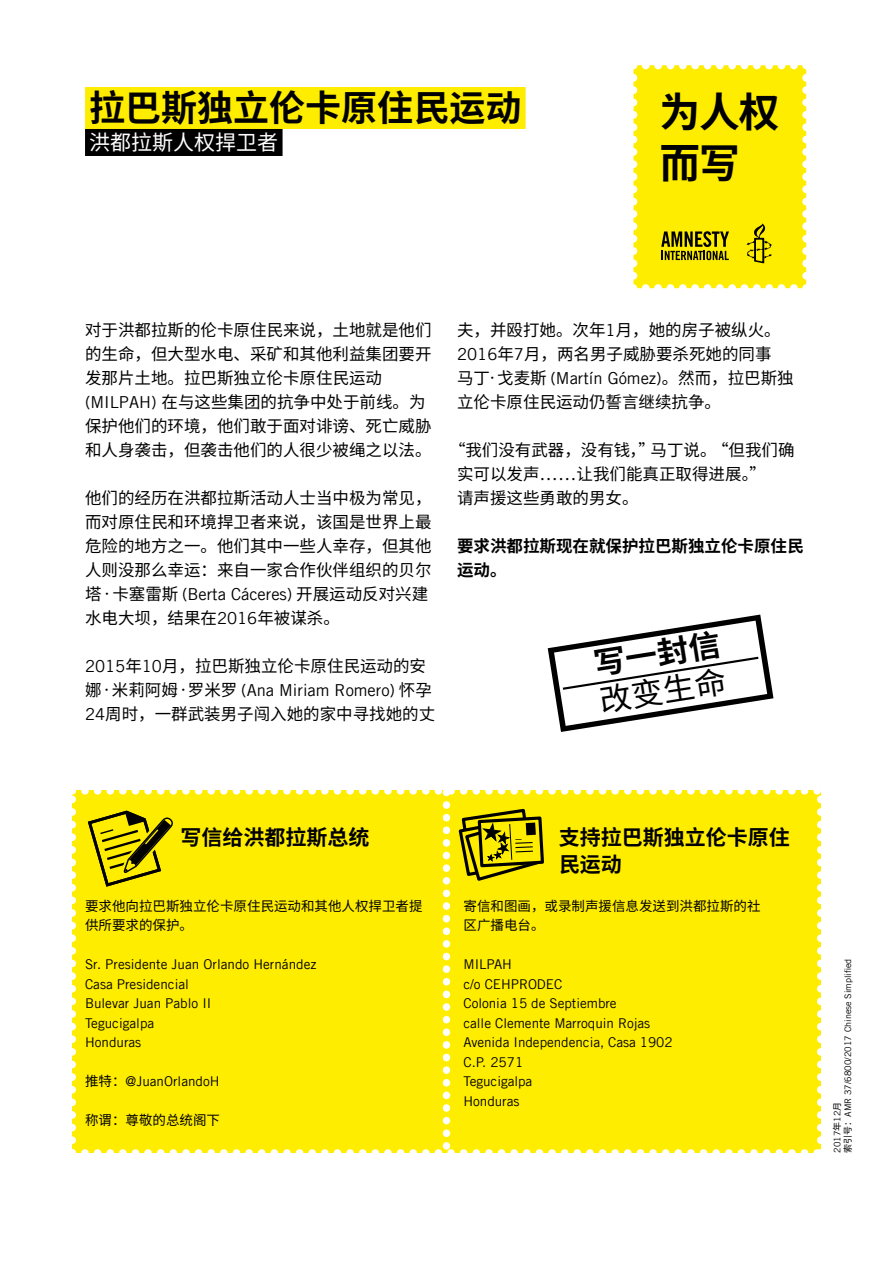
<style>
.page{position:relative;width:893px;height:1263px;background:#fff}
.page>*{position:absolute;margin:0;border:0;box-sizing:border-box;transform-origin:0 0}
.t1{font:700 40.8px/50.7px "Noto Sans CJ Ksc";color:#000}
.t2{font:700 36px "Noto Sans CJ Ksc";color:#000}
.t3{font:700 30.9px "Noto Sans CJ Ksc";color:#000;scale:1.04 1}
.t4{font:30.9px "Noto Sans CJ Ksc";color:#000;scale:1.04 1}
.t5{font:700 21px/27px "Noto Sans CJ Ksc";color:#000}
.t6{font:21px "Noto Sans CJ Ksc";color:#fff}
.t7{font:16.5px/24px "Noto Sans CJ Ksc";color:#000}
.t8{font:16.5px "Amnesty Trade Gothic";color:#000}
.t9{font:700 16.5px/24px "Noto Sans CJ Ksc";color:#000}
.t10{font:13.5px/19.5px "Amnesty Trade Gothic";letter-spacing:-.005em;color:#000}
.t11{font:13.5px/19.5px "Noto Sans CJ Ksc";color:#000}
.t12{font:9px/10.5px "Amnesty Trade Gothic";color:#000}
.s1{font-family:"Amnesty Trade Gothic"}
.s2{font-family:"Noto Sans CJ Ksc"}
</style>
<div class="page">
<svg style="left:633px;top:65px;width:173px;height:223px;background:#f7e60a"></svg>
<div style="left:85px;top:87px;width:441px;height:42px;background:#ffed00"></div>
<div style="left:85px;top:129px;width:198px;height:27px;background:#000"></div>
<svg style="left:72px;top:614px;width:749px;height:539px"></svg>
<h2 class="t2" style="left:89px;top:88px;width:433px">拉巴斯独立伦卡原住民运动</h2>
<p class="t6" style="left:89px;top:131px;width:191px">洪都拉斯人权捍卫者</p>
<h1 class="t1" style="left:659px;top:88px;width:122px">为人权而写</h1>
<p class="t7" style="left:85px;top:318px;width:348px">对于洪都拉斯的伦卡原住民来说，土地就是他们的生命，但大型水电、采矿和其他利益集团要开发那片土地。拉巴斯独立伦卡原住民运动<span class="s1">(MILPAH)</span> 在与这些集团的抗争中处于前线。为保护他们的环境，他们敢于面对诽谤、死亡威胁和人身袭击，但袭击他们的人很少被绳之以法。</p>
<p class="t7" style="left:85px;top:486px;width:348px">他们的经历在洪都拉斯活动人士当中极为常见，而对原住民和环境捍卫者来说，该国是世界上最危险的地方之一。他们其中一些人幸存，但其他人则没那么幸运：来自一家合作伙伴组织的贝尔塔•卡塞雷斯 <span class="s1">(Berta Cáceres)</span> 开展运动反对兴建水电大坝，结果在<span class="s1">2016</span>年被谋杀。</p>
<p class="t7" style="left:85px;top:654px;width:342px"><span class="s1">2015</span>年<span class="s1">10</span>月，拉巴斯独立伦卡原住民运动的安</p>
<p class="t8" style="left:85px;top:680px;width:348px"><span class="s2">娜•米莉阿姆•罗米罗</span> (Ana Miriam Romero) <span class="s2">怀孕</span></p>
<p class="t7" style="left:85px;top:702px;width:352px"><span class="s1">24</span>周时，一群武装男子闯入她的家中寻找她的丈</p>
<p class="t7" style="left:457px;top:318px;width:338px">夫，并殴打她。次年<span class="s1">1</span>月，她的房子被纵火。<br><span class="s1">2016</span>年<span class="s1">7</span>月，两名男子威胁要杀死她的同事<br>马丁•戈麦斯 <span class="s1">(Martín Gómez)</span>。然而，拉巴斯独立伦卡原住民运动仍誓言继续抗争。</p>
<p class="t7" style="left:457px;top:438px;width:339px;text-indent:-8px">“我们没有武器，没有钱，”马丁说。 “但我们确实可以发声……让我们能真正取得进展。”<br>请声援这些勇敢的男女。</p>
<p class="t9" style="left:457px;top:534px;width:348px">要求洪都拉斯现在就保护拉巴斯独立伦卡原住民运动。</p>
<h3 class="t3" style="left:591px;top:647px;width:125px;rotate:-9deg">写一封信</h3>
<h3 class="t4" style="left:597px;top:684px;width:125px;rotate:-9deg">改变生命</h3>
<p class="t5" style="left:180px;top:825px;width:190px">写信给洪都拉斯总统</p>
<p class="t5" style="left:559px;top:825px;width:233px">支持拉巴斯独立伦卡原住民运动</p>
<p class="t11" style="left:85px;top:896px;width:339px">要求他向拉巴斯独立伦卡原住民运动和其他人权捍卫者提供所要求的保护。</p>
<p class="t10" style="left:85px;top:955px;width:233px">Sr. Presidente Juan Orlando Hernández<br>Casa Presidencial<br>Bulevar Juan Pablo II<br>Tegucigalpa<br>Honduras</p>
<p class="t10" style="left:85px;top:1071px;width:136px"><span class="s2">推特：</span>@JuanOrlandoH</p>
<p class="t11" style="left:85px;top:1111px;width:136px">称谓：尊敬的总统阁下</p>
<p class="t11" style="left:463px;top:896px;width:298px">寄信和图画，或录制声援信息发送到洪都拉斯的社区广播电台。</p>
<p class="t10" style="left:463px;top:954px;width:211px">MILPAH<br>c/o CEHPRODEC<br>Colonia 15 de Septiembre<br>calle Clemente Marroquin Rojas<br>Avenida Independencia, Casa 1902<br>C.P. 2571<br>Tegucigalpa<br>Honduras</p>
<p class="t12" style="left:832px;top:1153px;width:196px;rotate:-90deg">2017<span class="s2">年</span>12<span class="s2">月<br>索引号：</span>AMR 37/6800/2017 Chinese Simplified</p>
</div>
